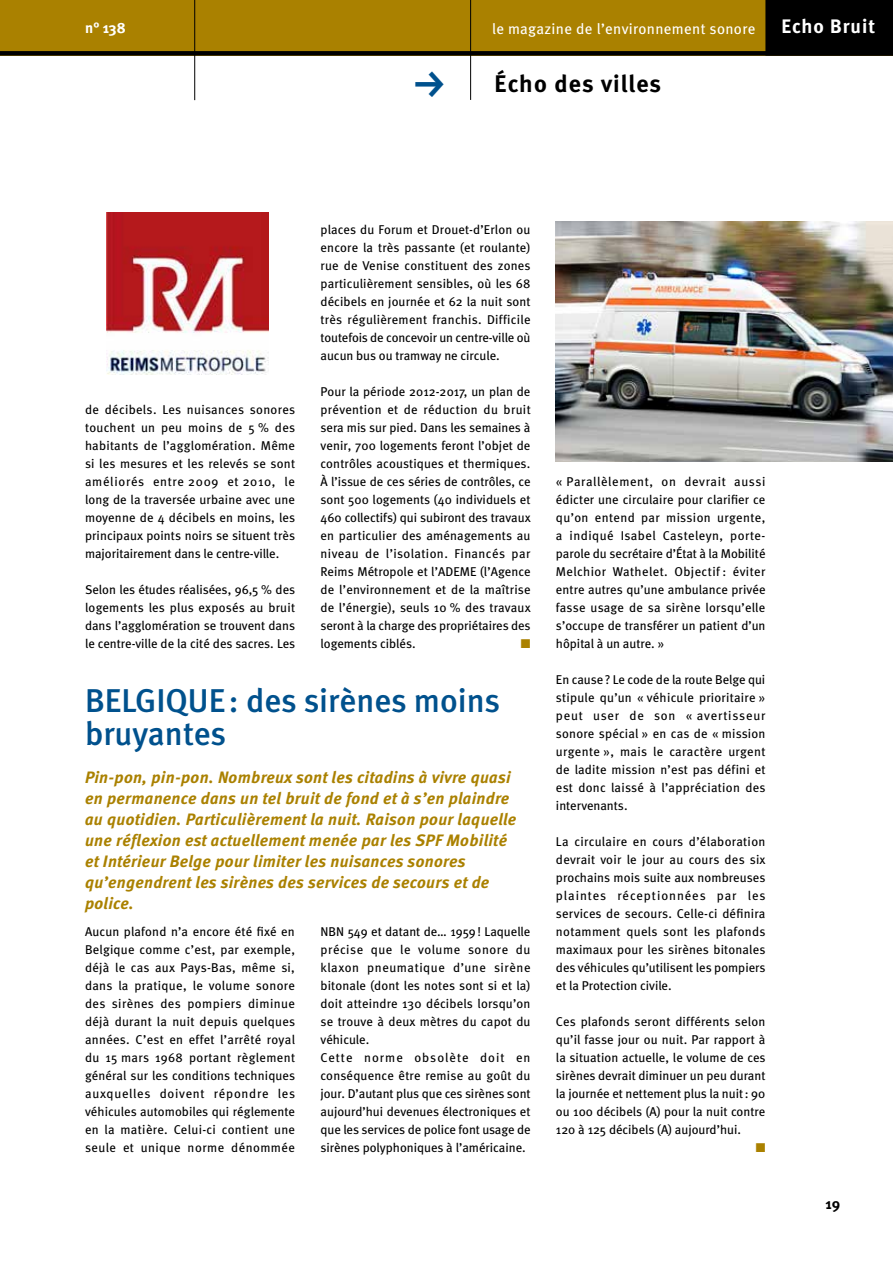
<style>
.page{position:relative;width:893px;height:1263px;background:#fff}
.page>*{position:absolute;margin:0;border:0;box-sizing:border-box;transform-origin:0 0}
.t1{font:45px "FF Dingbests";color:#00518d}
.P01_titre_module{font:500 33px/33px "Meta";color:#00518d}
.t2{font:700 24px "Meta";letter-spacing:.045em;color:#000}
.t3{font:700 19.5px "Meta";letter-spacing:.05em;color:#fff}
.P02_intro{font:italic 700 16.5px/21px "Meta";letter-spacing:.02em;color:#aa8100}
.t4{font:15px "Meta";letter-spacing:.025em;color:#fff}
.t5{font:700 15px "Meta";color:#fff}
.t6{font:700 15px "Meta";color:#000}
.P03_texte_méta{font:12.75px/18px "Meta";color:#000;text-align:justify}
.P03_texte_méta-2{font:12.75px "Zapf Dingbats ITC";color:#aa8100}
</style>
<div class="page">
<div style="left:0;top:0;width:893px;height:56px;background:#aa8100"></div>
<hr style="left:470px;top:0;width:1px;height:100px;background:#000">
<hr style="left:194px;top:0;width:1px;height:100px;background:#000">
<div style="left:765px;top:0;width:128px;height:56px;background:#000"></div>
<div style="left:0;top:51px;width:893px;height:5px;background:#000"></div>
<img style="left:106px;top:213px;width:162px;height:162px">
<img style="left:556px;top:221px;width:337px;height:240px">
<p class="t5" style="left:85px;top:19px;width:42px">n° 138</p>
<p class="t4" style="left:492px;top:20px;width:265px">le magazine de l’environnement sonore</p>
<h3 class="t3" style="left:782px;top:15px;width:95px">Echo Bruit</h3>
<h1 class="t1" style="left:405px;top:101px;width:35px;rotate:-90deg">g</h1>
<h3 class="t2" style="left:495px;top:69px;width:168px">Écho des villes</h3>
<p class="P03_texte_méta" style="left:85px;top:400px;width:212px">de décibels. Les nuisances sonores touchent un peu moins de 5 % des habitants de l’agglomération. Même si les mesures et les relevés se sont améliorés entre 2009 et 2010, le long de la traversée urbaine avec une moyenne de 4 décibels en moins, les principaux points noirs se situent très majoritairement dans le centre-ville.</p>
<p class="P03_texte_méta" style="left:85px;top:580px;width:212px">Selon les études réalisées, 96,5 % des logements les plus exposés au bruit dans l’agglomération se trouvent dans le centre-ville de la cité des sacres. Les</p>
<p class="P03_texte_méta" style="left:320px;top:220px;width:212px">places du Forum et Drouet-d’Erlon ou encore la très passante (et roulante) rue de Venise constituent des zones particulièrement sensibles, où les 68 décibels en journée et 62 la nuit sont très régulièrement franchis. Difficile toutefois de concevoir un centre-ville où aucun bus ou tramway ne circule.</p>
<p class="P03_texte_méta" style="left:320px;top:382px;width:212px">Pour la période 2012-2017, un plan de prévention et de réduction du bruit sera mis sur pied. Dans les semaines à venir, 700 logements feront l’objet de contrôles acoustiques et thermiques.<br>À l’issue de ces séries de contrôles, ce sont 500 logements (40 individuels et 460 collectifs) qui subiront des travaux en particulier des aménagements au niveau de l’isolation. Financés par Reims Métropole et l’ADEME (l’Agence de l’environnement et de la maîtrise de l’énergie), seuls 10 % des travaux seront à la charge des propriétaires des logements ciblés.</p>
<p class="P03_texte_méta-2" style="left:521px;top:638px;width:11px">■</p>
<p class="P01_titre_module" style="left:85px;top:683px;width:417px">BELGIQUE: des sirènes moins bruyantes</p>
<p class="P02_intro" style="left:85px;top:766px;width:433px">Pin-pon, pin-pon. Nombreux sont les citadins à vivre quasi en permanence dans un tel bruit de fond et à s’en plaindre au quotidien. Particulièrement la nuit. Raison pour laquelle une réflexion est actuellement menée par les SPF Mobilité et Intérieur Belge pour limiter les nuisances sonores qu’engendrent les sirènes des services de secours et de police.</p>
<p class="P03_texte_méta" style="left:85px;top:922px;width:212px">Aucun plafond n’a encore été fixé en Belgique comme c’est, par exemple, déjà le cas aux Pays-Bas, même si, dans la pratique, le volume sonore des sirènes des pompiers diminue déjà durant la nuit depuis quelques années. C’est en effet l’arrêté royal du 15 mars 1968 portant règlement général sur les conditions techniques auxquelles doivent répondre les véhicules automobiles qui réglemente en la matière. Celui-ci contient une seule et unique norme dénommée</p>
<p class="P03_texte_méta" style="left:320px;top:922px;width:212px">NBN 549 et datant de… 1959! Laquelle précise que le volume sonore du klaxon pneumatique d’une sirène bitonale (dont les notes sont si et la) doit atteindre 130 décibels lorsqu’on se trouve à deux mètres du capot du véhicule.</p>
<p class="P03_texte_méta" style="left:320px;top:1048px;width:212px">Cette norme obsolète doit en conséquence être remise au goût du jour. D’autant plus que ces sirènes sont aujourd’hui devenues électroniques et que les services de police font usage de sirènes polyphoniques à l’américaine.</p>
<p class="P03_texte_méta" style="left:556px;top:472px;width:211px">« Parallèlement, on devrait aussi édicter une circulaire pour clarifier ce qu’on entend par mission urgente, a indiqué Isabel Casteleyn, porte&shy;parole du secrétaire d’État à la Mobilité Melchior Wathelet. Objectif : éviter entre autres qu’une ambulance privée fasse usage de sa sirène lorsqu’elle s’occupe de transférer un patient d’un hôpital à un autre. »</p>
<p class="P03_texte_méta" style="left:556px;top:670px;width:211px">En cause? Le code de la route Belge qui stipule qu’un « véhicule prioritaire » peut user de son « avertisseur sonore spécial » en cas de « mission urgente », mais le caractère urgent de ladite mission n’est pas défini et est donc laissé à l’appréciation des intervenants.</p>
<p class="P03_texte_méta" style="left:556px;top:832px;width:211px">La circulaire en cours d’élaboration devrait voir le jour au cours des six prochains mois suite aux nombreuses plaintes réceptionnées par les services de secours. Celle-ci définira notamment quels sont les plafonds maximaux pour les sirènes bitonales des véhicules qu’utilisent les pompiers et la Protection civile.</p>
<p class="P03_texte_méta" style="left:556px;top:1012px;width:211px">Ces plafonds seront différents selon qu’il fasse jour ou nuit. Par rapport à la situation actuelle, le volume de ces sirènes devrait diminuer un peu durant la journée et nettement plus la nuit: 90 ou 100 décibels (A) pour la nuit contre 120 à 125 décibels (A) aujourd’hui.</p>
<p class="P03_texte_méta-2" style="left:756px;top:1142px;width:11px">■</p>
<p class="t6" style="left:825px;top:1195px;width:16px">19</p>
</div>
